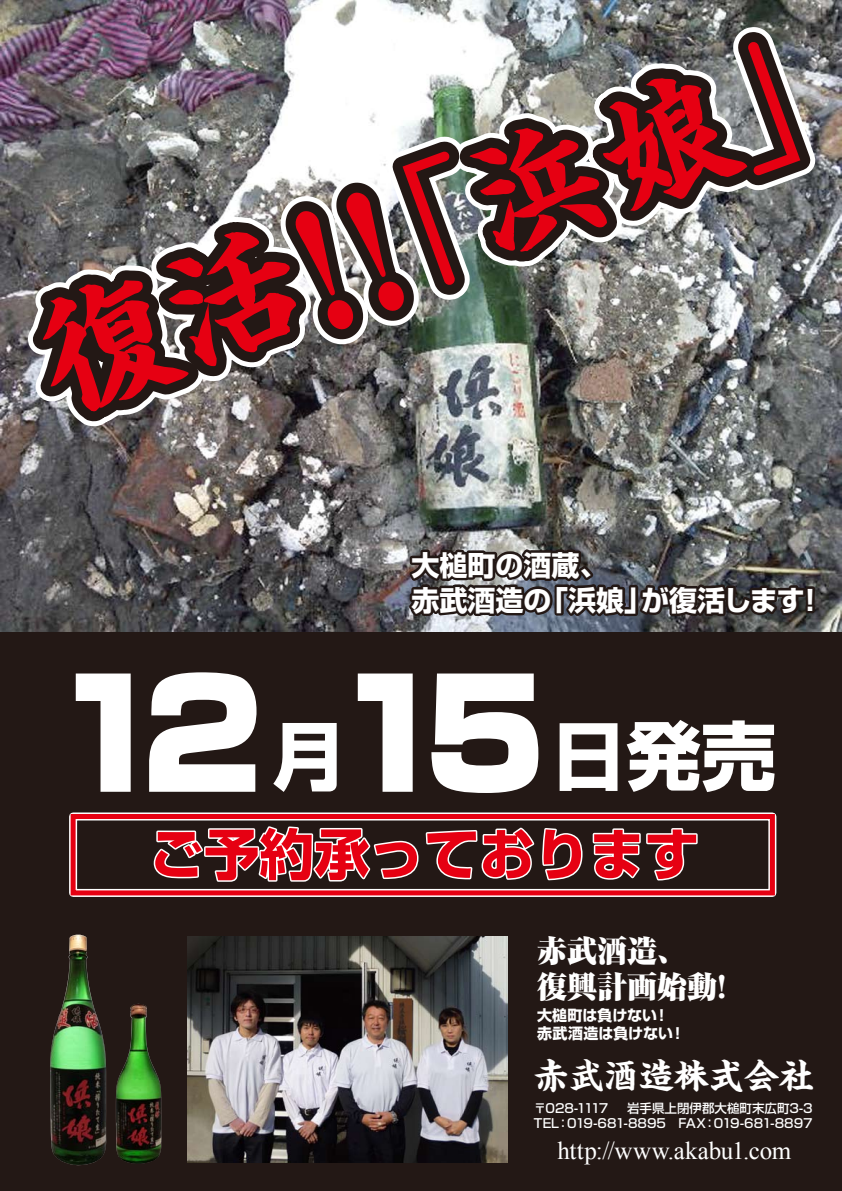
<style>
.page{position:relative;width:842px;height:1191px;background:#231815}
.page>*{position:absolute;margin:0;border:0;box-sizing:border-box;transform-origin:0 0}
.t1{font:900 150px "Shin Go Pro";color:#fff}
.t2{font:700 135px "Kaisho MCBK1 Pro De";color:#e60012}
.t3{font:700 55px "Shin Go Pro";color:#e60012}
.t4{font:700 35px "Kaisho MCBK1 Pro De";color:#fff}
.t5{font:900 30px/36px "Ryumin Pro";color:#fff}
.t6{font:700 28px/35px "Shin Go Pro";color:#fff}
.t7{font:25px "Times New Roman";color:#fff}
.t8{font:700 15px/18px "Shin Go Pro";color:#fff}
.t9{font:500 12.5px/15px "Shin Go Pro";color:#fff;text-align:right}
.s1{font-size:162px}
.s2{font-weight:700;font-size:75px}
</style>
<div class="page">
<img style="left:0;top:0;width:842px;height:632px">
<img style="left:187px;top:936px;width:320px;height:226px">
<svg style="left:9px;top:142px;width:212px;height:336px;background:#676363"></svg>
<svg style="left:208px;top:379px;width:131px;height:13px;background:#5f5a5a"></svg>
<svg style="left:431px;top:7px;width:219px;height:282px;background:#b6bab8"></svg>
<svg style="left:534px;top:33px;width:248px;height:198px;background:#8b9090"></svg>
<svg style="left:21px;top:199px;width:187px;height:254px"></svg>
<svg style="left:141px;top:114px;width:351px;height:265px"></svg>
<svg style="left:444px;top:64px;width:192px;height:212px"></svg>
<svg style="left:557px;top:4px;width:282px;height:217px"></svg>
<svg style="left:404px;top:534px;width:414px;height:88px"></svg>
<svg style="left:153px;top:826px;width:430px;height:56px"></svg>
<svg style="left:592px;top:828px;width:106px;height:53px"></svg>
<div style="left:69px;top:812px;width:707px;height:85px;border:8px solid #fff"></div>
<div style="left:71px;top:814px;width:704px;height:81px;border:5px solid #e60012"></div>
<img style="left:50px;top:934px;width:56px;height:231px">
<img style="left:116px;top:1003px;width:45px;height:160px">
<h2 class="t2" style="left:4px;top:259px;width:865px;rotate:-20deg">復活<span class="s1">！！</span>「浜娘」</h2>
<h3 class="t6" style="left:411px;top:545px;width:414px">大槌町の酒蔵、<br>赤武酒造の「浜娘」が復活します！</h3>
<h1 class="t1" style="left:50px;top:616px;width:728px">12<span class="s2">月</span>15<span class="s2">日発売</span></h1>
<h3 class="t3" style="left:149px;top:810px;width:551px">ご予約承っております</h3>
<h3 class="t5" style="left:537px;top:930px;width:201px">赤武酒造、<br>復興計画始動！</h3>
<p class="t8" style="left:537px;top:1005px;width:150px">大槌町は負けない！赤武酒造は負けない！</p>
<h3 class="t4" style="left:534px;top:1046px;width:281px">赤武酒造株式会社</h3>
<p class="t9" style="left:534px;top:1099px;width:280px">岩手県上閉伊郡大槌町末広町3-3<br>TEL：019-681-8895　FAX：019-681-8897</p>
<p class="t9" style="left:534px;top:1099px;width:76px">〒028-1117</p>
<h3 class="t7" style="left:557px;top:1133px;width:235px">http://www.akabu1.com</h3>
</div>
